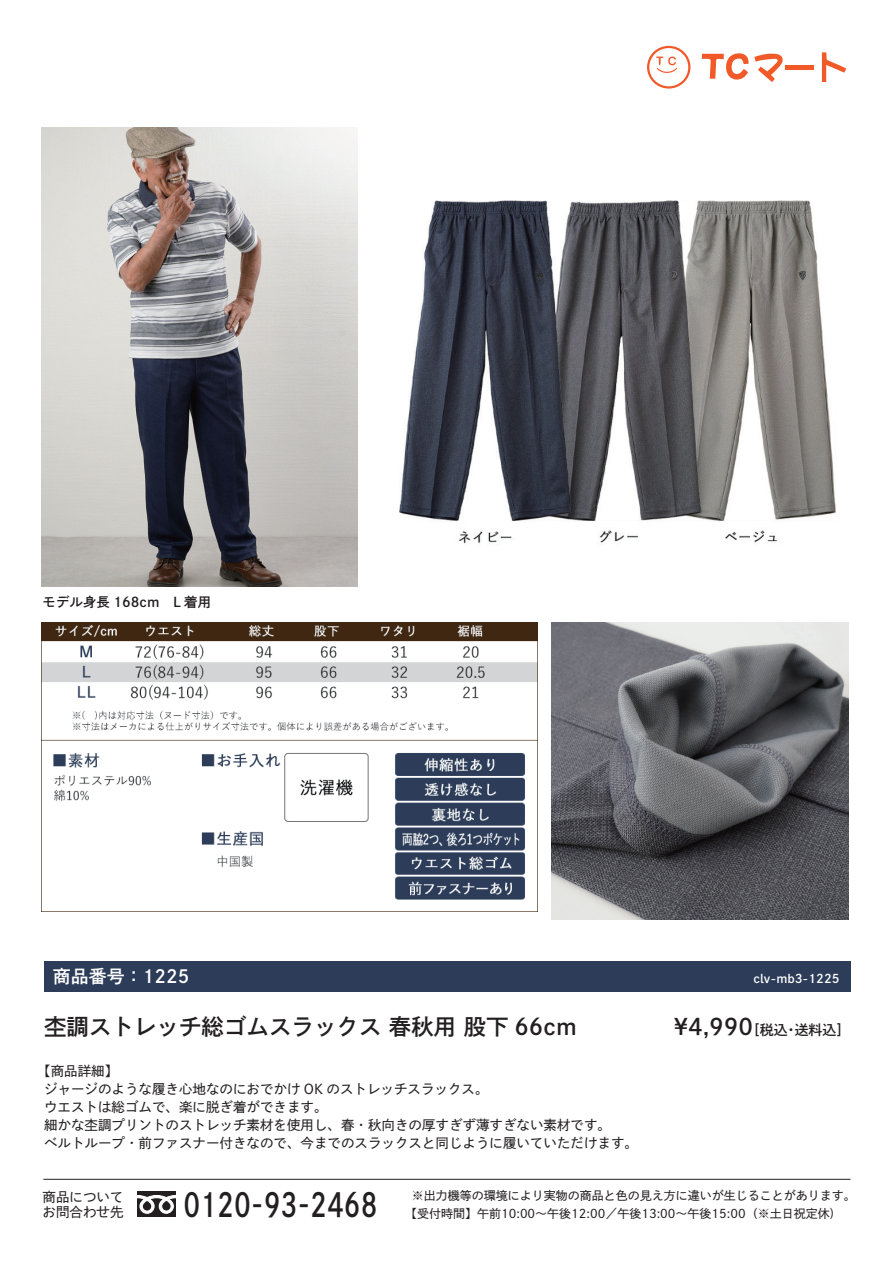
<style>
.page{position:relative;width:893px;height:1263px;background:#fff}
.page>*{position:absolute;margin:0;border:0;box-sizing:border-box;transform-origin:0 0}
.t1{font:32.55px "DNP Shuei Go Kin Std B";color:#231f20;scale:.8 1}
.t2{font:22.5px "DNP Shuei Go Kin Std B";color:#231f20}
.t3{font:18px "DNP Shuei Go Kin Std B";color:#fff}
.t4{font:13.95px "DNP Shuei Go Kin Std B";color:#231f20}
.t5{font:13.5px/18px "DNP Shuei Go Kin Std M";color:#231f20}
.t6{font:13.5px "DNP Shuei Go Kin Std B";color:#231f20}
.t7{font:12px "DNP Shuei Go Kin Std M";color:#231f20}
.t8{font:12px "DNP Shuei Go Kin Std B";color:#fff}
.s1{font-size:22.5px}
</style>
<div class="page">
<img style="left:399px;top:200px;width:437px;height:344px">
<img style="left:552px;top:623px;width:296px;height:296px">
<img style="left:42px;top:623px;width:495px;height:289px">
<img style="left:41px;top:128px;width:317px;height:458px">
<div style="left:44px;top:961px;width:806px;height:31px;background:#2d3c59"></div>
<div style="left:137px;top:1191px;width:39px;height:26px;background:#231f20"></div>
<svg style="left:137px;top:1195px;width:39px;height:19px"></svg>
<hr style="left:43px;top:1179px;width:807px;height:1px;background:#231f20">
<svg style="left:822px;top:52px;width:24px;height:30px"></svg>
<svg style="left:702px;top:53px;width:81px;height:29px"></svg>
<div style="left:785px;top:65px;width:28px;height:5px;background:#f15929"></div>
<svg style="left:647px;top:46px;width:43px;height:43px"></svg>
<div style="left:649px;top:48px;width:39px;height:38px;background:#fff;border-radius:50%"></div>
<svg style="left:656px;top:56px;width:21px;height:17px"></svg>
<p class="t6" style="left:43px;top:592px;width:170px">モデル身長 168cm　L 着用</p>
<h3 class="t3" style="left:53px;top:964px;width:138px">商品番号：1225</h3>
<p class="t8" style="left:753px;top:970px;width:88px">clv-mb3-1225</p>
<h2 class="t2" style="left:44px;top:1011px;width:534px">杢調ストレッチ総ゴムスラックス 春秋用 股下 66cm</h2>
<p class="t4" style="left:674px;top:1020px;width:178px"><span class="s1">¥4,990</span>［税込・送料込］</p>
<p class="t5" style="left:44px;top:1062px;width:596px;text-indent:-7px">【商品詳細】<br>ジャージのような履き心地なのにおでかけ OK のストレッチスラックス。<br>ウエストは総ゴムで、楽に脱ぎ着ができます。<br>細かな杢調プリントのストレッチ素材を使用し、春・秋向きの厚すぎず薄すぎない素材です。<br>ベルトループ・前ファスナー付きなので、今までのスラックスと同じように履いていただけます。</p>
<p class="t5" style="left:43px;top:1189px;width:82px;line-height:15px">商品についてお問合わせ先</p>
<h1 class="t1" style="left:184px;top:1182px;width:244px">0120-93-2468</h1>
<p class="t7" style="left:412px;top:1188px;width:445px">※出力機等の環境により実物の商品と色の見え方に違いが生じることがあります。</p>
<p class="t7" style="left:411px;top:1205px;width:436px">【受付時間】午前10:00～午後12:00／午後13:00～午後15:00（※土日祝定休)　</p>
</div>
